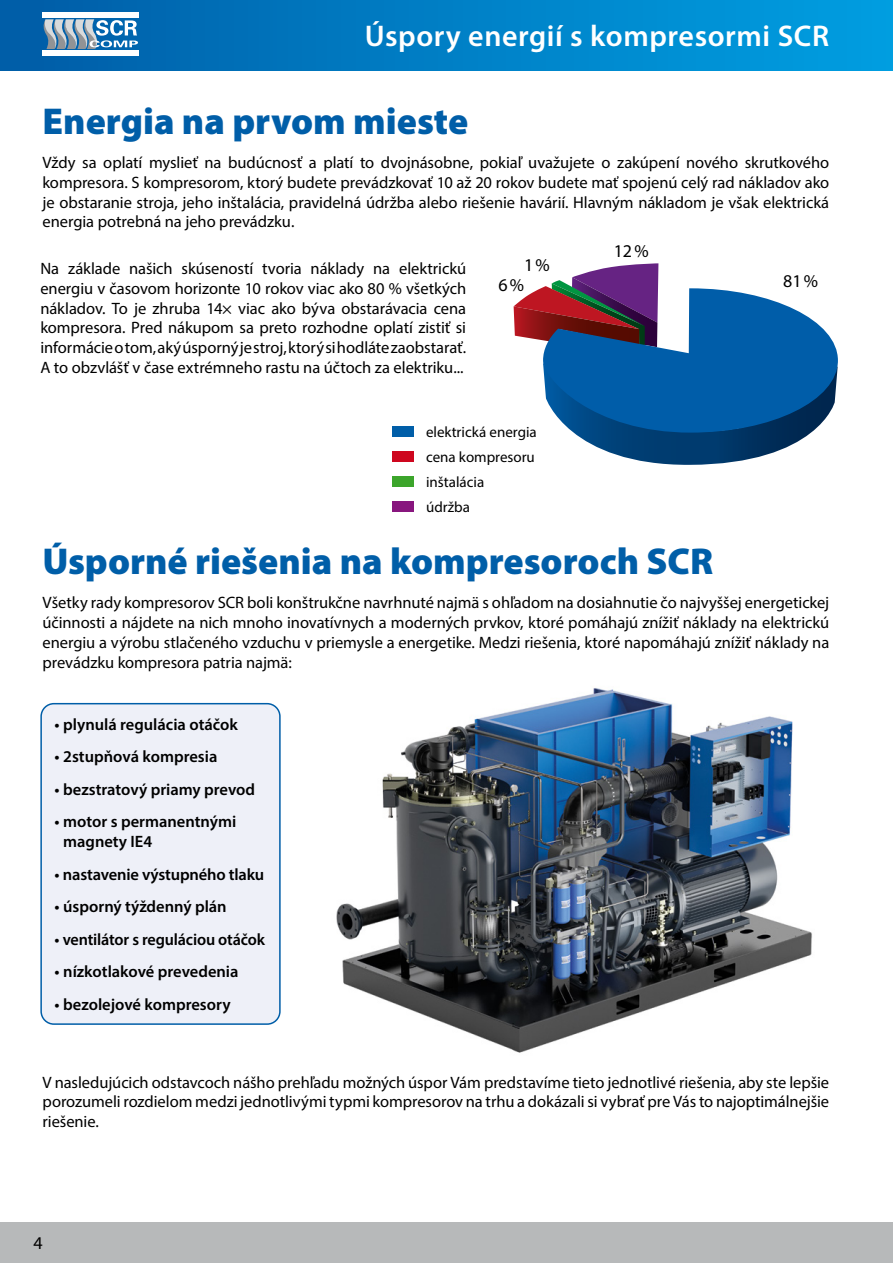
<style>
.page{position:relative;width:893px;height:1263px;background:#fff}
.page>*{position:absolute;margin:0;border:0;box-sizing:border-box;transform-origin:0 0}
.t1{font:900 37.5px "Myriad Pro";color:#005ea8}
.t2{font:600 30px "Myriad Pro";letter-spacing:.02em;color:#fff}
.t3{font:18px "Myriad Pro";color:#000}
.t4{font:16.5px/19.8px "Myriad Pro";letter-spacing:-.005em;color:#000;text-align:justify}
.t5{font:600 16.5px/19.8px "Myriad Pro";color:#000}
.t6{font:15px "Myriad Pro";color:#000}
</style>
<div class="page">
<div style="left:0;top:1222px;width:893px;height:41px;background:#b7b9ba"></div>
<div style="left:0;top:0;width:893px;height:70px;background:linear-gradient(to right,#0761a9,#009ee1)"></div>
<div style="left:43px;top:13px;width:96px;height:5px;background:#fff"></div>
<div style="left:43px;top:50px;width:96px;height:5px;background:#fff"></div>
<svg style="left:43px;top:19px;width:95px;height:30px"></svg>
<svg style="left:514px;top:263px;width:324px;height:202px"></svg>
<div style="left:392px;top:426px;width:21px;height:10px;background:#005ea8"></div>
<div style="left:392px;top:476px;width:21px;height:11px;background:#3ca52b"></div>
<div style="left:392px;top:451px;width:21px;height:11px;background:#ce061e"></div>
<div style="left:392px;top:501px;width:21px;height:11px;background:#88167e"></div>
<img style="left:336px;top:688px;width:476px;height:365px">
<div style="left:41px;top:704px;width:239px;height:320px;background:#eef0f8;border-radius:13px"></div>
<div style="left:40px;top:703px;width:241px;height:322px;border:2px solid #005ea8;border-radius:13px"></div>
<h2 class="t2" style="left:365px;top:17px;width:466px">Úspory energií s kompresormi SCR</h2>
<h1 class="t1" style="left:43px;top:97px;width:427px">Energia na prvom mieste</h1>
<p class="t4" style="left:43px;top:152px;width:788px">Vždy sa oplatí myslieť na budúcnosť a platí to dvojnásobne, pokiaľ uvažujete o zakúpení nového skrutkového kompresora. S kompresorom, ktorý budete prevádzkovať 10 až 20 rokov budete mať spojenú celý rad nákladov ako je obstaranie stroja, jeho inštalácia, pravidelná údržba alebo riešenie havárií. Hlavným nákladom je však elektrická energia potrebná na jeho prevádzku.</p>
<p class="t4" style="left:40px;top:258px;width:427px">Na základe našich skúseností tvoria náklady na elektrickú energiu v časovom horizonte 10 rokov viac ako 80 % všetkých nákladov. To je zhruba 14× viac ako býva obstarávacia cena kompresora. Pred nákupom sa preto rozhodne oplatí zistiť si informácie o tom, aký úsporný je stroj, ktorý si hodláte zaobstarať.<br>A to obzvlášť v čase extrémneho rastu na účtoch za elektriku...</p>
<p class="t3" style="left:614px;top:240px;width:36px">12%</p>
<p class="t3" style="left:524px;top:254px;width:27px">1%</p>
<p class="t3" style="left:783px;top:270px;width:36px">81%</p>
<p class="t3" style="left:498px;top:274px;width:27px">6%</p>
<p class="t6" style="left:426px;top:422px;width:112px">elektrická energia</p>
<p class="t6" style="left:426px;top:473px;width:60px">inštalácia</p>
<p class="t6" style="left:426px;top:448px;width:110px">cena kompresoru</p>
<p class="t6" style="left:426px;top:498px;width:45px">údržba</p>
<h1 class="t1" style="left:43px;top:536px;width:672px">Úsporné riešenia na kompresoroch SCR</h1>
<p class="t4" style="left:43px;top:592px;width:788px">Všetky rady kompresorov SCR boli konštrukčne navrhnuté najmä s ohľadom na dosiahnutie čo najvyššej energetickej účinnosti a nájdete na nich mnoho inovatívnych a moderných prvkov, ktoré pomáhajú znížiť náklady na elektrickú energiu a výrobu stlačeného vzduchu v priemysle a energetike. Medzi riešenia, ktoré napomáhajú znížiť náklady na prevádzku kompresora patria najmä:</p>
<p class="t5" style="left:55px;top:714px;width:185px">• plynulá regulácia otáčok</p>
<p class="t5" style="left:55px;top:746px;width:164px">• 2stupňová kompresia</p>
<p class="t5" style="left:55px;top:779px;width:202px">• bezstratový priamy prevod</p>
<p class="t5" style="left:63px;top:811px;width:175px;text-indent:-9px">• motor s permanentnými magnety IE4</p>
<p class="t5" style="left:55px;top:864px;width:211px">• nastavenie výstupného tlaku</p>
<p class="t5" style="left:55px;top:896px;width:174px">• úsporný týždenný plán</p>
<p class="t5" style="left:55px;top:929px;width:212px">• ventilátor s reguláciou otáčok</p>
<p class="t5" style="left:55px;top:961px;width:185px">• nízkotlakové prevedenia</p>
<p class="t5" style="left:55px;top:994px;width:177px">• bezolejové kompresory</p>
<p class="t4" style="left:43px;top:1072px;width:788px">V nasledujúcich odstavcoch nášho prehľadu možných úspor Vám predstavíme tieto jednotlivé riešenia, aby ste lepšie porozumeli rozdielom medzi jednotlivými typmi kompresorov na trhu a dokázali si vybrať pre Vás to najoptimálnejšie riešenie.</p>
<p class="t3" style="left:33px;top:1232px;width:11px">4</p>
</div>
